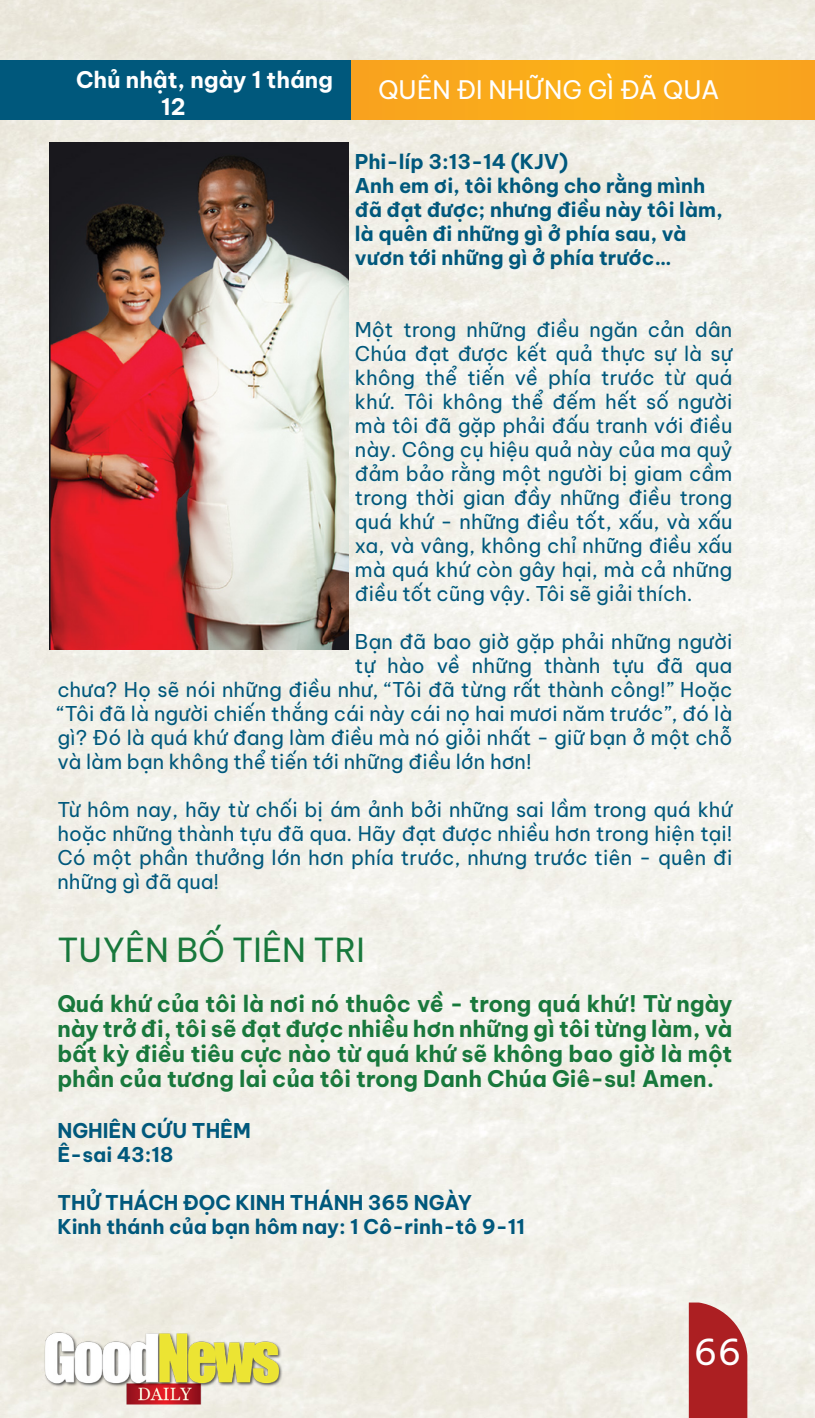
<style>
.page{position:relative;width:815px;height:1418px;background:#fff}
.page>*{position:absolute;margin:0;border:0;box-sizing:border-box;transform-origin:0 0}
.t1{font:35px "Be Vietnam Pro";color:#fff}
.t2{font:32.5px "Be Vietnam Pro";color:#18783c}
.t3{font:25px "Be Vietnam Pro";color:#fff}
.t4{font:700 22.5px/25px "Be Vietnam Pro";color:#18783c;text-align:justify}
.t5{font:700 22.5px/27px "Be Vietnam Pro";letter-spacing:-.005em;color:#fff}
.t6{font:20px/24px "Be Vietnam Pro";color:#00587c;text-align:justify}
.t7{font:700 20px/24px "Be Vietnam Pro";color:#00587c}
</style>
<div class="page">
<img style="left:0;top:0;width:815px;height:1417px">
<div style="left:168px;top:60px;width:647px;height:60px;background:#f9a91c"></div>
<div style="left:0;top:60px;width:351px;height:60px;background:#00587c"></div>
<div style="left:689px;top:1302px;width:58px;height:115px;background:#ac1f22"></div>
<img style="left:39px;top:1330px;width:246px;height:76px">
<img style="left:50px;top:142px;width:299px;height:508px">
<p class="t5" style="left:161px;top:64px;width:173px;text-indent:-85px">Chủ nhật, ngày 1 tháng<br>12</p>
<p class="t3" style="left:378px;top:69px;width:343px">QUÊN ĐI NHỮNG GÌ ĐÃ QUA</p>
<p class="t7" style="left:355px;top:147px;width:370px">Phi-líp 3:13-14 (KJV)<br>Anh em ơi, tôi không cho rằng mình đã đạt được; nhưng điều này tôi làm, là quên đi những gì ở phía sau, và vươn tới những gì ở phía trước…</p>
<p class="t6" style="left:355px;top:315px;width:379px">Một trong những điều ngăn cản dân Chúa đạt được kết quả thực sự là sự không thể tiến về phía trước từ quá khứ. Tôi không thể đếm hết số người mà tôi đã gặp phải đấu tranh với điều này. Công cụ hiệu quả này của ma quỷ đảm bảo rằng một người bị giam cầm trong thời gian đầy những điều trong quá khứ - những điều tốt, xấu, và xấu xa, và vâng, không chỉ những điều xấu mà quá khứ còn gây hại, mà cả những điều tốt cũng vậy. Tôi sẽ giải thích.</p>
<p class="t6" style="left:355px;top:627px;width:379px">Bạn đã bao giờ gặp phải những người</p>
<p class="t6" style="left:355px;top:651px;width:379px">tự hào về những thành tựu đã qua</p>
<p class="t6" style="left:57px;top:675px;width:677px">chưa? Họ sẽ nói những điều như, “Tôi đã từng rất thành công!” Hoặc</p>
<p class="t6" style="left:57px;top:699px;width:677px">“Tôi đã là người chiến thắng cái này cái nọ hai mươi năm trước”, đó là</p>
<p class="t6" style="left:57px;top:723px;width:677px">gì? Đó là quá khứ đang làm điều mà nó giỏi nhất - giữ bạn ở một chỗ</p>
<p class="t6" style="left:57px;top:747px;width:476px">và làm bạn không thể tiến tới những điều lớn hơn!</p>
<p class="t6" style="left:57px;top:795px;width:676px">Từ hôm nay, hãy từ chối bị ám ảnh bởi những sai lầm trong quá khứ hoặc những thành tựu đã qua. Hãy đạt được nhiều hơn trong hiện tại!<br>Có một phần thưởng lớn hơn phía trước, nhưng trước tiên - quên đi những gì đã qua!</p>
<p class="t2" style="left:57px;top:923px;width:309px">TUYÊN BỐ TIÊN TRI</p>
<p class="t4" style="left:57px;top:989px;width:676px">Quá khứ của tôi là nơi nó thuộc về - trong quá khứ! Từ ngày này trở đi, tôi sẽ đạt được nhiều hơn những gì tôi từng làm, và bất kỳ điều tiêu cực nào từ quá khứ sẽ không bao giờ là một phần của tương lai của tôi trong Danh Chúa Giê-su! Amen.</p>
<p class="t7" style="left:57px;top:1116px;width:195px">NGHIÊN CỨU THÊM<br>Ê-sai 43:18</p>
<p class="t7" style="left:57px;top:1188px;width:469px">THỬ THÁCH ĐỌC KINH THÁNH 365 NGÀY<br>Kinh thánh của bạn hôm nay: 1 Cô-rinh-tô 9-11</p>
<h1 class="t1" style="left:694px;top:1323px;width:49px">66</h1>
</div>
